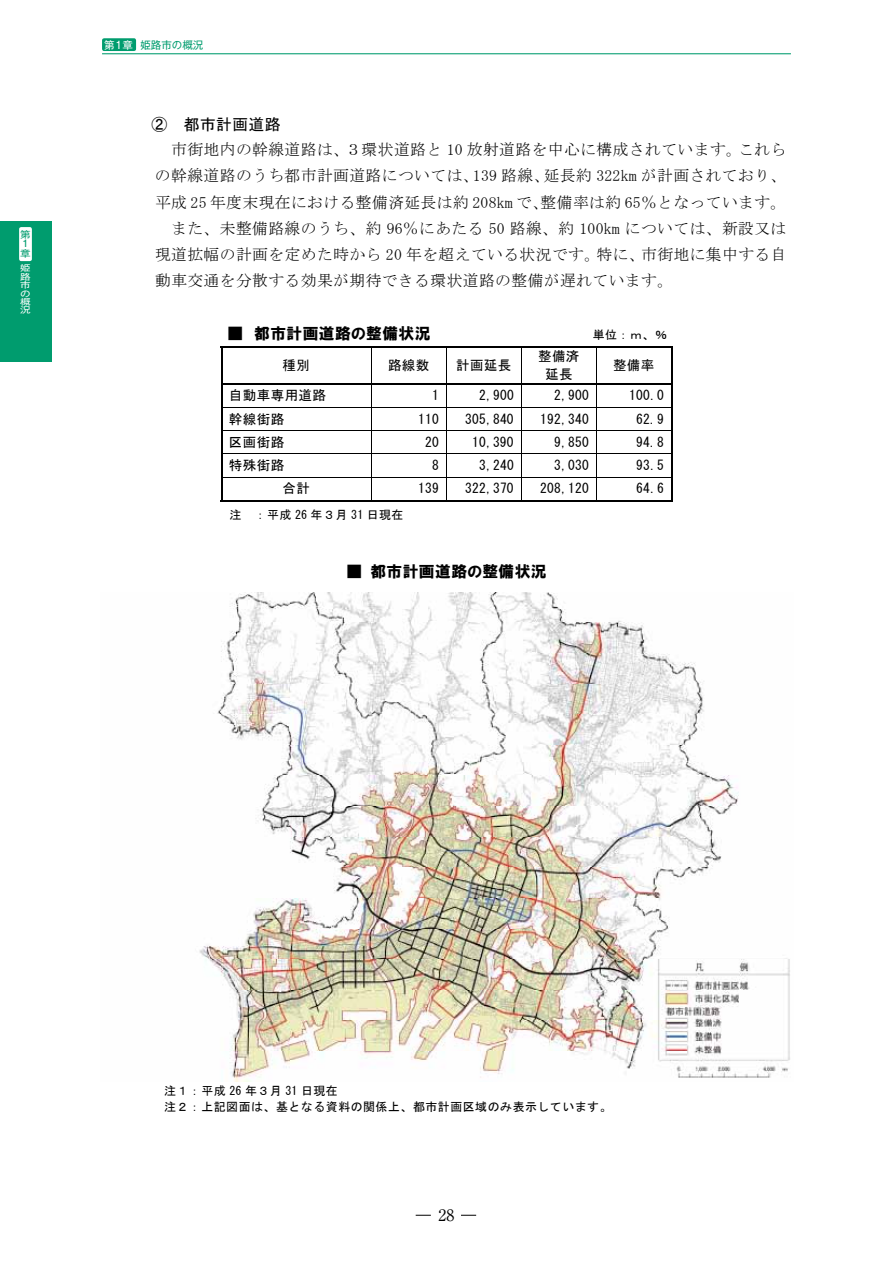
<style>
.page{position:relative;width:893px;height:1263px;background:#fff}
.page>*{position:absolute;margin:0;border:0;box-sizing:border-box;transform-origin:0 0}
.t1{font:15.75px "MS Mincho";letter-spacing:.03em;color:#000}
.t2{font:15.75px "HGP Soei Kakugothic UB";letter-spacing:.03em;color:#000}
.t3{font:15.75px "MS Gothic";letter-spacing:.03em;color:#000}
.t4{font:15.75px "Ryumin Pro";color:#000}
.t5{font:13.5px/17.5px "MS Gothic";letter-spacing:.02em;color:#000;text-align:center}
.t6{font:12px/15.6px "MS Gothic";letter-spacing:.04em;color:#000}
.t7{font:10.5px "Gothic MB101 Pro";color:#009c6e}
.t8{font:9.45px/9.4px "Gothic MB101 Pro";color:#009c6e;scale:1.11 1}
.t9{font:8.4px/8.4px "Gothic MB101 Pro";color:#fff;text-align:justify;scale:1.25 1}
.s1{color:#fff}
</style>
<div class="page">
<svg style="left:416px;top:1215px;width:15px;height:1px"></svg>
<svg style="left:461px;top:1215px;width:15px;height:1px"></svg>
<div style="left:0;top:221px;width:51px;height:140px;background:#009c6e"></div>
<div style="left:19px;top:227px;width:13px;height:34px;background:#fff;border-radius:2px"></div>
<div style="left:102px;top:38px;width:34px;height:13px;background:#009c6e;border-radius:2px"></div>
<hr style="left:102px;top:53px;width:689px;height:1px;background:#009c6e">
<hr style="left:221px;top:346px;width:150px;height:2px;background:#000">
<hr style="left:371px;top:346px;width:75px;height:2px;background:#000">
<hr style="left:446px;top:346px;width:75px;height:2px;background:#000">
<hr style="left:521px;top:346px;width:75px;height:2px;background:#000">
<hr style="left:596px;top:346px;width:75px;height:2px;background:#000">
<hr style="left:221px;top:348px;width:1px;height:35px;background:#000">
<hr style="left:371px;top:348px;width:1px;height:35px;background:#000">
<hr style="left:446px;top:348px;width:1px;height:35px;background:#000">
<hr style="left:521px;top:348px;width:1px;height:35px;background:#000">
<hr style="left:596px;top:348px;width:1px;height:35px;background:#000">
<hr style="left:671px;top:348px;width:1px;height:35px;background:#000">
<hr style="left:222px;top:383px;width:149px;height:1px;background:#000">
<hr style="left:371px;top:383px;width:75px;height:1px;background:#000">
<hr style="left:446px;top:383px;width:75px;height:1px;background:#000">
<hr style="left:521px;top:383px;width:75px;height:1px;background:#000">
<hr style="left:596px;top:383px;width:75px;height:1px;background:#000">
<hr style="left:221px;top:407px;width:451px;height:1px;background:#000">
<hr style="left:221px;top:430px;width:451px;height:1px;background:#000">
<hr style="left:221px;top:453px;width:451px;height:1px;background:#000">
<hr style="left:221px;top:477px;width:451px;height:1px;background:#000">
<svg style="left:221px;top:383px;width:1px;height:117px"></svg>
<hr style="left:221px;top:500px;width:150px;height:1px;background:#000">
<svg style="left:371px;top:384px;width:1px;height:116px"></svg>
<hr style="left:371px;top:500px;width:75px;height:1px;background:#000">
<svg style="left:446px;top:384px;width:1px;height:116px"></svg>
<hr style="left:446px;top:500px;width:75px;height:1px;background:#000">
<svg style="left:521px;top:384px;width:1px;height:116px"></svg>
<hr style="left:521px;top:500px;width:75px;height:1px;background:#000">
<svg style="left:596px;top:384px;width:1px;height:116px"></svg>
<hr style="left:596px;top:500px;width:75px;height:1px;background:#000">
<svg style="left:671px;top:383px;width:1px;height:118px"></svg>
<img style="left:199px;top:592px;width:591px;height:489px">
<p class="t8" style="left:20px;top:228px;width:11px">第<br>１章</p>
<p class="t9" style="left:20px;top:263px;width:10px">姫路市の概況</p>
<p class="t7" style="left:104px;top:36px;width:101px"><span class="s1">第１章</span> 姫路市の概況</p>
<p class="t3" style="left:151px;top:117px;width:131px">② 都市計画道路</p>
<p class="t1" style="left:171px;top:142px;width:617px">市街地内の幹線道路は、３環状道路と 10 放射道路を中心に構成されています。これら</p>
<p class="t1" style="left:155px;top:168px;width:633px">の幹線道路のうち都市計画道路については、139 路線、延長約 322km が計画されており、</p>
<p class="t1" style="left:155px;top:194px;width:633px">平成 25 年度末現在における整備済延長は約 208km で、整備率は約 65％となっています。</p>
<p class="t1" style="left:171px;top:220px;width:617px">また、未整備路線のうち、約 96％にあたる 50 路線、約 100km については、新設又は</p>
<p class="t1" style="left:155px;top:247px;width:633px">現道拡幅の計画を定めた時から 20 年を超えている状況です。特に、市街地に集中する自</p>
<p class="t1" style="left:155px;top:273px;width:520px">動車交通を分散する効果が期待できる環状道路の整備が遅れています。</p>
<p class="t2" style="left:227px;top:325px;width:205px">■ 都市計画道路の整備状況</p>
<p class="t6" style="left:593px;top:327px;width:76px">単位：ｍ、％</p>
<p class="t5" style="left:283px;top:356px;width:29px">種別</p>
<p class="t5" style="left:388px;top:356px;width:43px">路線数</p>
<p class="t5" style="left:456px;top:356px;width:57px">計画延長</p>
<p class="t5" style="left:538px;top:348px;width:43px">整備済延長</p>
<p class="t5" style="left:613px;top:356px;width:43px">整備率</p>
<p class="t5" style="left:229px;top:387px;width:99px">自動車専用道路</p>
<p class="t5" style="left:432px;top:387px;width:8px">1</p>
<p class="t5" style="left:479px;top:387px;width:36px">2,900</p>
<p class="t5" style="left:554px;top:387px;width:36px">2,900</p>
<p class="t5" style="left:629px;top:387px;width:36px">100.0</p>
<p class="t5" style="left:229px;top:410px;width:57px">幹線街路</p>
<p class="t5" style="left:418px;top:410px;width:22px">110</p>
<p class="t5" style="left:465px;top:410px;width:50px">305,840</p>
<p class="t5" style="left:540px;top:410px;width:50px">192,340</p>
<p class="t5" style="left:636px;top:410px;width:29px">62.9</p>
<p class="t5" style="left:229px;top:433px;width:57px">区画街路</p>
<p class="t5" style="left:425px;top:433px;width:15px">20</p>
<p class="t5" style="left:472px;top:433px;width:43px">10,390</p>
<p class="t5" style="left:554px;top:433px;width:36px">9,850</p>
<p class="t5" style="left:636px;top:433px;width:29px">94.8</p>
<p class="t5" style="left:229px;top:457px;width:57px">特殊街路</p>
<p class="t5" style="left:432px;top:457px;width:8px">8</p>
<p class="t5" style="left:479px;top:457px;width:36px">3,240</p>
<p class="t5" style="left:554px;top:457px;width:36px">3,030</p>
<p class="t5" style="left:636px;top:457px;width:29px">93.5</p>
<p class="t5" style="left:283px;top:480px;width:29px">合計</p>
<p class="t5" style="left:418px;top:480px;width:22px">139</p>
<p class="t5" style="left:465px;top:480px;width:50px">322,370</p>
<p class="t5" style="left:540px;top:480px;width:50px">208,120</p>
<p class="t5" style="left:636px;top:480px;width:29px">64.6</p>
<p class="t6" style="left:230px;top:507px;width:175px">注 ：平成 26 年３月 31 日現在</p>
<p class="t2" style="left:346px;top:563px;width:202px">■ 都市計画道路の整備状況</p>
<p class="t6" style="left:164px;top:1083px;width:449px">注１：平成 26 年３月 31 日現在<br>注２：上記図面は、基となる資料の関係上、都市計画区域のみ表示しています。</p>
<p class="t4" style="left:439px;top:1203px;width:17px">28</p>
</div>
